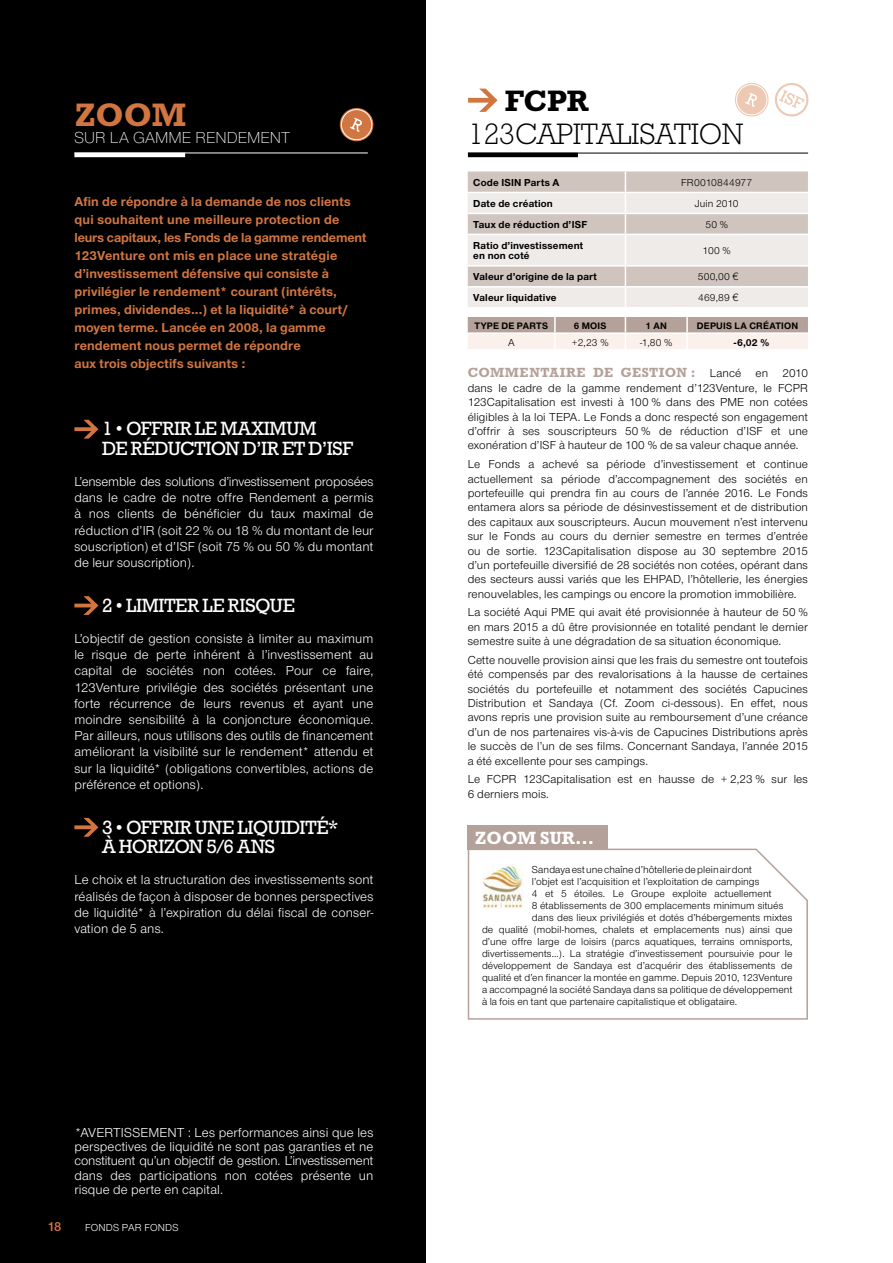
<style>
.page{position:relative;width:893px;height:1263px;background:#fff}
.page>*{position:absolute;margin:0;border:0;box-sizing:border-box;transform-origin:0 0}
.t1{font:700 33px "Rockwell Std";color:#d27641}
.t2{font:300 30px "Rockwell Std";letter-spacing:-.01em;color:#000}
.t3{font:700 30px "Rockwell Std";color:#000}
.t4{font:19.5px/19.5px "Rockwell Std";letter-spacing:-.01em;color:#fff}
.t5{font:700 18px "Rockwell Std";color:#fff}
.t6{font:300 16.5px "Nimbus Sans Novus T";color:#fff}
.t7{font:13.5px/16.2px "Nimbus Sans Novus T";letter-spacing:.01em;color:#fff;text-align:justify}
.t8{font:700 13.5px/18px "Nimbus Sans Novus T";letter-spacing:.01em;color:#d27641}
.t9{font:700 13.5px "Rockwell Std";letter-spacing:.035em;color:#b4a199}
.t10{font:600 13.5px "Nimbus Sans Novus T";color:#d27641}
.t11{font:12px/14.4px "Nimbus Sans Novus T";letter-spacing:.005em;color:#000;text-align:justify}
.t12{font:10.5px "Nimbus Sans Novus T";letter-spacing:.01em;color:#000}
.t13{font:700 10.5px/10.5px "Nimbus Sans Novus T";letter-spacing:.02em;color:#000}
.t14{font:10.5px "Nimbus Sans Novus T";color:#fff}
.t15{font:700 9.75px "Nimbus Sans Novus T";letter-spacing:.035em;color:#000}
.s1{font-family:"Helvetica Neue LT Std";font-weight:300}
.s2{font-family:"Nimbus Sans Novus T";font-weight:400;font-size:12px;color:#000}
</style>
<div class="page">
<div style="left:468px;top:825px;width:140px;height:24px;background:#b4a199"></div>
<div style="left:0;top:0;width:425px;height:1263px;background:#000"></div>
<svg style="left:339px;top:108px;width:35px;height:34px"></svg>
<svg style="left:735px;top:83px;width:74px;height:34px"></svg>
<svg style="left:468px;top:317px;width:340px;height:32px;background:#d9cbc5"></svg>
<svg style="left:468px;top:171px;width:340px;height:136px;background:#e1dbd7"></svg>
<hr style="left:468px;top:213px;width:157px;height:1px;background:#fff">
<hr style="left:625px;top:213px;width:183px;height:1px;background:#fff">
<svg style="left:467px;top:848px;width:341px;height:172px"></svg>
<hr style="left:74px;top:153px;width:111px;height:4px;background:#fff">
<hr style="left:74px;top:153px;width:294px;height:1px;background:#fff">
<hr style="left:468px;top:153px;width:340px;height:1px;background:#000">
<hr style="left:468px;top:153px;width:110px;height:4px;background:#000">
<svg style="left:468px;top:89px;width:30px;height:23px"></svg>
<svg style="left:74px;top:420px;width:24px;height:19px"></svg>
<svg style="left:74px;top:596px;width:24px;height:19px"></svg>
<svg style="left:74px;top:818px;width:24px;height:19px"></svg>
<h1 class="t1" style="left:74px;top:95px;width:112px">ZOOM</h1>
<h3 class="t6" style="left:74px;top:127px;width:217px">SUR LA GAMME RENDEMENT</h3>
<p class="t8" style="left:74px;top:193px;width:293px">Afin de répondre à la demande de nos clients qui souhaitent une meilleure protection de leurs capitaux, les Fonds de la gamme rendement 123Venture ont mis en place une stratégie d’investissement défensive qui consiste à privilégier le rendement* courant (intérêts, primes, dividendes...) et la liquidité* à court/ moyen terme. Lancée en 2008, la gamme rendement nous permet de répondre<br>aux trois objectifs suivants :</p>
<h3 class="t4" style="left:102px;top:419px;width:215px">1 • OFFRIR LE MAXIMUM<br>DE RÉD</h3>
<h3 class="t4" style="left:168px;top:438px;width:25px">UCTIO</h3>
<h3 class="t4" style="left:226px;top:438px;width:129px">N D’IR et D’ISF</h3>
<p class="t7" style="left:74px;top:473px;width:301px">L’ensemble des solutions d’investissement proposées dans le cadre de notre offre Rendement a permis à nos clients de bénéficier du taux maximal de réduction d’IR (soit 22 % ou 18 % du montant de leur souscription) et d’ISF (soit 75 % ou 50 % du montant de leur souscription).</p>
<h3 class="t4" style="left:102px;top:595px;width:36px">2 • LIMITER</h3>
<h3 class="t4" style="left:202px;top:595px;width:93px">LE RISQUE</h3>
<p class="t7" style="left:74px;top:630px;width:301px">L’objectif de gestion consiste à limiter au maximum le risque de perte inhérent à l’investissement au capital de sociétés non cotées. Pour ce faire, 123Venture privilégie des sociétés présentant une forte récurrence de leurs revenus et ayant une moindre sensibilité à la conjoncture économique.<br>Par ailleurs, nous utilisons des outils de financement améliorant la visibilité sur le rendement* attendu et sur la liquidité* (obligations convertibles, actions de préférence et options).</p>
<h3 class="t4" style="left:102px;top:817px;width:189px">3 • OFFRIR UNE LIQUIDITÉ</h3>
<h3 class="t4" style="left:328px;top:817px;width:12px">*</h3>
<h3 class="t4" style="left:102px;top:837px;width:173px">À HORIZON 5/6 ANS</h3>
<p class="t7" style="left:74px;top:872px;width:300px">Le choix et la structuration des investissements sont réalisés de façon à disposer de bonnes perspectives de liquidité* à l’expiration du délai fiscal de conser&shy;vation de 5 ans.</p>
<p class="t7" style="left:74px;top:1125px;width:301px;line-height:14.2px">*AVERTISSEMENT : Les performances ainsi que les perspectives de liquidité ne sont pas garanties et ne constituent qu’un objectif de gestion. L’investissement dans des participations non cotées présente un risque de perte en capital.</p>
<p class="t10" style="left:47px;top:1219px;width:16px">18</p>
<p class="t14" style="left:85px;top:1221px;width:8px">fonds</p>
<p class="t14" style="left:122px;top:1221px;width:8px">par</p>
<p class="t14" style="left:144px;top:1221px;width:8px">fonds</p>
<h2 class="t3" style="left:505px;top:83px;width:85px">FCPR</h2>
<h2 class="t2" style="left:468px;top:117px;width:254px">123CAPITALISATION</h2>
<p class="t13" style="left:473px;top:177px;width:88px">Code ISIN Parts A</p>
<p class="t12" style="left:681px;top:176px;width:72px">FR0010844977</p>
<p class="t13" style="left:473px;top:198px;width:81px">Date de création</p>
<p class="t12" style="left:695px;top:197px;width:45px">Juin 2010</p>
<p class="t13" style="left:473px;top:219px;width:116px">Taux de réduction d’ISF</p>
<p class="t12" style="left:705px;top:218px;width:24px">50 %</p>
<p class="t13" style="left:473px;top:240px;width:112px">Ratio d’investissement en non coté</p>
<p class="t12" style="left:703px;top:245px;width:30px">100 %</p>
<p class="t13" style="left:473px;top:271px;width:125px">Valeur d’origine de la part</p>
<p class="t12" style="left:698px;top:271px;width:42px">500,00 <span class="s1">€</span></p>
<p class="t13" style="left:473px;top:292px;width:85px">Valeur liquidative</p>
<p class="t12" style="left:698px;top:292px;width:42px">469,89 <span class="s1">€</span></p>
<p class="t15" style="left:474px;top:320px;width:50px">Type de parts</p>
<p class="t15" style="left:574px;top:320px;width:15px">6 mois</p>
<p class="t15" style="left:646px;top:320px;width:16px">1 an</p>
<p class="t15" style="left:697px;top:320px;width:80px">Depuis la création</p>
<p class="t12" style="left:508px;top:336px;width:8px">A</p>
<p class="t12" style="left:572px;top:336px;width:38px">+2,23 %</p>
<p class="t12" style="left:640px;top:336px;width:34px">-1,80 %</p>
<p class="t13" style="left:734px;top:337px;width:37px">-6,02 %</p>
<p class="t9" style="left:468px;top:365px;width:342px">COMMENTAIRE DE GESTION : <span class="s2">Lancé en 2010</span></p>
<p class="t11" style="left:468px;top:380px;width:342px">dans le cadre de la gamme rendement d’123Venture, le FCPR 123Capitalisation est investi à 100 % dans des PME non cotées éligibles à la loi TEPA. Le Fonds a donc respecté son engagement d’offrir à ses souscripteurs 50 % de réduction d’ISF et une exonération d’ISF à hauteur de 100 % de sa valeur chaque année.</p>
<p class="t11" style="left:468px;top:457px;width:342px">Le Fonds a achevé sa période d’investissement et continue actuellement sa période d’accompagnement des sociétés en portefeuille qui prendra fin au cours de l’année 2016. Le Fonds entamera alors sa période de désinvestissement et de distribution des capitaux aux souscripteurs. Aucun mouvement n’est intervenu sur le Fonds au cours du dernier semestre en termes d’entrée ou de sortie. 123Capitalisation dispose au 30 septembre 2015 d’un portefeuille diversifié de 28 sociétés non cotées, opérant dans des secteurs aussi variés que les EHPAD, l’hôtellerie, les énergies renouvelables, les campings ou encore la promotion immobilière.</p>
<p class="t11" style="left:468px;top:605px;width:342px">La société Aqui PME qui avait été provisionnée à hauteur de 50 % en mars 2015 a dû être provisionnée en totalité pendant le dernier semestre suite à une dégradation de sa situation économique.</p>
<p class="t11" style="left:468px;top:652px;width:342px">Cette nouvelle provision ainsi que les frais du semestre ont toutefois été compensés par des revalorisations à la hausse de certaines sociétés du portefeuille et notamment des sociétés Capucines Distribution et Sandaya (Cf. Zoom ci-dessous). En effet, nous avons repris une provision suite au remboursement d’une créance d’un de nos partenaires vis-à-vis de Capucines Distributions après le succès de l’un de ses films. Concernant Sandaya, l’année 2015 a été excellente pour ses campings.</p>
<p class="t11" style="left:468px;top:772px;width:342px">Le FCPR 123Capitalisation est en hausse de + 2,23 % sur les<br>6 derniers mois.</p>
<h3 class="t5" style="left:475px;top:827px;width:121px">ZOOM SUR...</h3>
<p class="t12" style="left:532px;top:863px;width:222px">Sandaya est une chaîne d’hôtellerie de plein air dont</p>
<p class="t12" style="left:532px;top:875px;width:229px">l’objet est l’acquisition et l’exploitation de campings</p>
<p class="t12" style="left:532px;top:887px;width:241px">4 et 5 étoiles. Le Groupe exploite actuellement</p>
<p class="t12" style="left:532px;top:899px;width:253px">8 établissements de 300 emplacements minimum situés</p>
<p class="t12" style="left:532px;top:911px;width:262px">dans des lieux privilégiés et dotés d’hébergements mixtes</p>
<p class="t12" style="left:482px;top:923px;width:312px">de qualité (mobil-homes, chalets et emplacements nus) ainsi que</p>
<p class="t12" style="left:482px;top:935px;width:312px">d’une offre large de loisirs (parcs aquatiques, terrains omnisports,</p>
<p class="t12" style="left:482px;top:947px;width:312px">divertissements…). La stratégie d’investissement poursuivie pour le</p>
<p class="t12" style="left:482px;top:959px;width:312px">développement de Sandaya est d’acquérir des établissements de</p>
<p class="t12" style="left:482px;top:971px;width:312px">qualité et d’en financer la montée en gamme. Depuis 2010, 123Venture</p>
<p class="t12" style="left:482px;top:983px;width:312px">a accompagné la société Sandaya dans sa politique de développement</p>
<p class="t12" style="left:482px;top:995px;width:257px">à la fois en tant que partenaire capitalistique et obligataire.</p>
</div>
